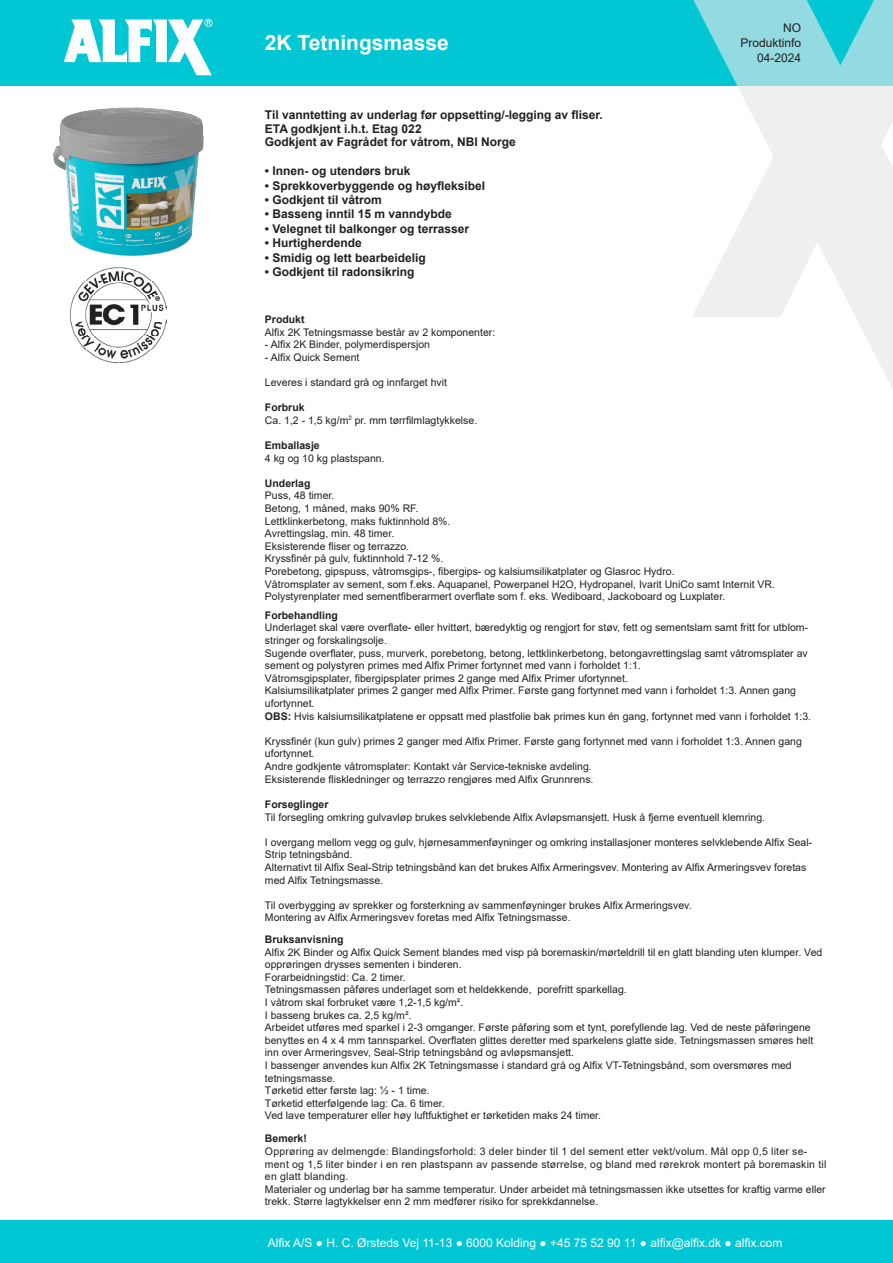
<style>
.page{position:relative;width:893px;height:1263px;background:#fff}
.page>*{position:absolute;margin:0;border:0;box-sizing:border-box;transform-origin:0 0}
.t1{font:700 21px "Arial";color:#fff}
.Brødtekst{font:700 12px "Arial";color:#231f20}
.t2{font:12px "Arial";color:#fff}
.Brødtekst-2{font:12px "Arial";color:#231f20}
.Brødtekst-3{font:10.5px/12.6px "Arial";color:#231f20}
.Brødtekst-4{font:10.5px/12.6px "Arial";letter-spacing:.02em;color:#231f20}
.Brødtekst-5{font:700 10.5px "Arial";color:#231f20}
.s1{font-weight:700}
</style>
<div class="page">
<div style="left:0;top:0;width:893px;height:85px;background:#00c7d3"></div>
<div style="left:0;top:1220px;width:893px;height:43px;background:#00c7d3"></div>
<svg style="left:691px;top:0;width:202px;height:389px"></svg>
<svg style="left:64px;top:19px;width:149px;height:56px"></svg>
<img style="left:53px;top:107px;width:151px;height:149px">
<img style="left:71px;top:267px;width:95px;height:95px">
<p class="t1" style="left:265px;top:28px;width:185px">2K Tetningsmasse</p>
<p class="Brødtekst-2" style="left:783px;top:19px;width:19px">NO</p>
<p class="Brødtekst-2" style="left:741px;top:34px;width:62px">Produktinfo</p>
<p class="Brødtekst-2" style="left:757px;top:49px;width:46px">04-2024</p>
<p class="Brødtekst" style="left:265px;top:107px;width:339px">Til vanntetting av underlag før oppsetting/-legging av fliser.</p>
<p class="Brødtekst" style="left:265px;top:120px;width:158px">ETA godkjent i.h.t. Etag 022</p>
<p class="Brødtekst" style="left:265px;top:134px;width:252px">Godkjent av Fagrådet for våtrom, NBI Norge</p>
<p class="Brødtekst" style="left:265px;top:162px;width:147px">• Innen- og utendørs bruk</p>
<p class="Brødtekst" style="left:265px;top:177px;width:222px">• Sprekkoverbyggende og høyfleksibel</p>
<p class="Brødtekst" style="left:265px;top:191px;width:118px">• Godkjent til våtrom</p>
<p class="Brødtekst" style="left:265px;top:206px;width:188px">• Basseng inntil 15 m vanndybde</p>
<p class="Brødtekst" style="left:265px;top:220px;width:206px">• Velegnet til balkonger og terrasser</p>
<p class="Brødtekst" style="left:265px;top:234px;width:98px">• Hurtigherdende</p>
<p class="Brødtekst" style="left:265px;top:249px;width:162px">• Smidig og lett bearbeidelig</p>
<p class="Brødtekst" style="left:265px;top:263px;width:151px">• Godkjent til radonsikring</p>
<p class="Brødtekst-5" style="left:265px;top:312px;width:41px">Produkt</p>
<p class="Brødtekst-3" style="left:265px;top:326px;width:232px">Alfix 2K Tetningsmasse består av 2 komponenter:</p>
<p class="Brødtekst-3" style="left:265px;top:338px;width:167px">- Alfix 2K Binder, polymerdispersjon</p>
<p class="Brødtekst-3" style="left:265px;top:351px;width:96px">- Alfix Quick Sement</p>
<p class="Brødtekst-3" style="left:265px;top:376px;width:184px">Leveres i standard grå og innfarget hvit</p>
<p class="Brødtekst-5" style="left:265px;top:400px;width:41px">Forbruk</p>
<p class="Brødtekst-3" style="left:265px;top:414px;width:214px">Ca. 1,2 - 1,5 kg/m<sup>2</sup> pr. mm tørrfilmlagtykkelse.</p>
<p class="Brødtekst-5" style="left:265px;top:438px;width:56px">Emballasje</p>
<p class="Brødtekst-3" style="left:265px;top:452px;width:121px">4 kg og 10 kg plastspann.</p>
<p class="Brødtekst-5" style="left:265px;top:476px;width:47px">Underlag</p>
<p class="Brødtekst-3" style="left:265px;top:489px;width:71px">Puss, 48 timer.</p>
<p class="Brødtekst-3" style="left:265px;top:502px;width:155px">Betong, 1 måned, maks 90% RF.</p>
<p class="Brødtekst-3" style="left:265px;top:515px;width:187px">Lettklinkerbetong, maks fuktinnhold 8%.</p>
<p class="Brødtekst-3" style="left:265px;top:527px;width:131px">Avrettingslag, min. 48 timer.</p>
<p class="Brødtekst-3" style="left:265px;top:540px;width:146px">Eksisterende fliser og terrazzo.</p>
<p class="Brødtekst-3" style="left:265px;top:552px;width:180px">Kryssfinér på gulv, fuktinnhold 7-12 %.</p>
<p class="Brødtekst-3" style="left:265px;top:565px;width:411px">Porebetong, gipspuss, våtromsgips-, fibergips- og kalsiumsilikatplater og Glasroc Hydro.</p>
<p class="Brødtekst-3" style="left:265px;top:578px;width:512px">Våtromsplater av sement, som f.eks. Aquapanel, Powerpanel H2O, Hydropanel, Ivarit UniCo samt Internit VR.</p>
<p class="Brødtekst-3" style="left:265px;top:590px;width:462px">Polystyrenplater med sementfiberarmert overflate som f. eks. Wediboard, Jackoboard og Luxplater.</p>
<p class="Brødtekst-5" style="left:265px;top:608px;width:74px">Forbehandling</p>
<p class="Brødtekst-3" style="left:265px;top:621px;width:545px">Underlaget skal være overflate- eller hvittørt, bæredyktig og rengjort for støv, fett og sementslam samt fritt for utblom&shy;stringer og forskalingsolje.</p>
<p class="Brødtekst-3" style="left:265px;top:647px;width:544px">Sugende overflater, puss, murverk, porebetong, betong, lettklinkerbetong, betongavrettingslag samt våtromsplater av sement og polystyren primes med Alfix Primer fortynnet med vann i forholdet 1:1.</p>
<p class="Brødtekst-3" style="left:265px;top:672px;width:365px">Våtromsgipsplater, fibergipsplater primes 2 gange med Alfix Primer ufortynnet.</p>
<p class="Brødtekst-3" style="left:265px;top:684px;width:533px">Kalsiumsilikatplater primes 2 ganger med Alfix Primer. Første gang fortynnet med vann i forholdet 1:3. Annen gang ufortynnet.</p>
<p class="Brødtekst-3" style="left:265px;top:710px;width:548px"><span class="s1">OBS:</span> Hvis kalsiumsilikatplatene er oppsatt med plastfolie bak primes kun én gang, fortynnet med vann i forholdet 1:3.</p>
<p class="Brødtekst-3" style="left:265px;top:735px;width:538px">Kryssfinér (kun gulv) primes 2 ganger med Alfix Primer. Første gang fortynnet med vann i forholdet 1:3. Annen gang ufortynnet.</p>
<p class="Brødtekst-3" style="left:265px;top:760px;width:328px">Andre godkjente våtromsplater: Kontakt vår Service-tekniske avdeling.</p>
<p class="Brødtekst-3" style="left:265px;top:773px;width:330px">Eksisterende fliskledninger og terrazzo rengjøres med Alfix Grunnrens.</p>
<p class="Brødtekst-5" style="left:265px;top:797px;width:65px">Forseglinger</p>
<p class="Brødtekst-3" style="left:265px;top:810px;width:502px">Til forsegling omkring gulvavløp brukes selvklebende Alfix Avløpsmansjett. Husk å fjerne eventuell klemring.</p>
<p class="Brødtekst-3" style="left:265px;top:836px;width:549px">I overgang mellom vegg og gulv, hjørnesammenføyninger og omkring installasjoner monteres selvklebende Alfix Seal-<br>Strip tetningsbånd.</p>
<p class="Brødtekst-3" style="left:265px;top:861px;width:543px">Alternativt til Alfix Seal-Strip tetningsbånd kan det brukes Alfix Armeringsvev. Montering av Alfix Armeringsvev foretas med Alfix Tetningsmasse.</p>
<p class="Brødtekst-3" style="left:265px;top:899px;width:428px">Til overbygging av sprekker og forsterkning av sammenføyninger brukes Alfix Armeringsvev.</p>
<p class="Brødtekst-3" style="left:265px;top:911px;width:307px">Montering av Alfix Armeringsvev foretas med Alfix Tetningsmasse.</p>
<p class="Brødtekst-5" style="left:265px;top:932px;width:80px">Bruksanvisning</p>
<p class="Brødtekst-3" style="left:265px;top:945px;width:559px">Alfix 2K Binder og Alfix Quick Sement blandes med visp på boremaskin/mørteldrill til en glatt blanding uten klumper. Ved opprøringen drysses sementen i binderen.</p>
<p class="Brødtekst-3" style="left:265px;top:971px;width:142px">Forarbeidningstid: Ca. 2 timer.</p>
<p class="Brødtekst-3" style="left:265px;top:983px;width:363px">Tetningsmassen påføres underlaget som et heldekkende, porefritt sparkellag.</p>
<p class="Brødtekst-3" style="left:265px;top:996px;width:200px">I våtrom skal forbruket være 1,2-1,5 kg/m².</p>
<p class="Brødtekst-3" style="left:265px;top:1008px;width:148px">I basseng brukes ca. 2,5 kg/m².</p>
<p class="Brødtekst-3" style="left:265px;top:1021px;width:550px">Arbeidet utføres med sparkel i 2-3 omganger. Første påføring som et tynt, porefyllende lag. Ved de neste påføringene benyttes en 4 x 4 mm tannsparkel. Overflaten glittes deretter med sparkelens glatte side. Tetningsmassen smøres helt inn over Armeringsvev, Seal-Strip tetningsbånd og avløpsmansjett.</p>
<p class="Brødtekst-3" style="left:265px;top:1059px;width:528px">I bassenger anvendes kun Alfix 2K Tetningsmasse i standard grå og Alfix VT-Tetningsbånd, som oversmøres med tetningsmasse.</p>
<p class="Brødtekst-3" style="left:265px;top:1084px;width:166px">Tørketid etter første lag: ½ - 1 time.</p>
<p class="Brødtekst-3" style="left:265px;top:1097px;width:181px">Tørketid etterfølgende lag: Ca. 6 timer.</p>
<p class="Brødtekst-3" style="left:265px;top:1109px;width:338px">Ved lave temperaturer eller høy luftfuktighet er tørketiden maks 24 timer.</p>
<p class="Brødtekst-5" style="left:265px;top:1131px;width:44px">Bemerk!</p>
<p class="Brødtekst-4" style="left:265px;top:1145px;width:563px">Opprøring av delmengde: Blandingsforhold: 3 deler binder til 1 del sement etter vekt/volum. Mål opp 0,5 liter se&shy;ment og 1,5 liter binder i en ren plastspann av passende størrelse, og bland med rørekrok montert på boremaskin til en glatt blanding.</p>
<p class="Brødtekst-3" style="left:265px;top:1183px;width:562px">Materialer og underlag bør ha samme temperatur. Under arbeidet må tetningsmassen ikke utsettes for kraftig varme eller trekk. Større lagtykkelser enn 2 mm medfører risiko for sprekkdannelse.</p>
<p class="t2" style="left:268px;top:1234px;width:516px">Alfix A/S ● H. C. Ørsteds Vej 11-13 ● 6000 Kolding ● +45 75 52 90 11 ● alfix@alfix.dk ● alfix.com</p>
</div>
